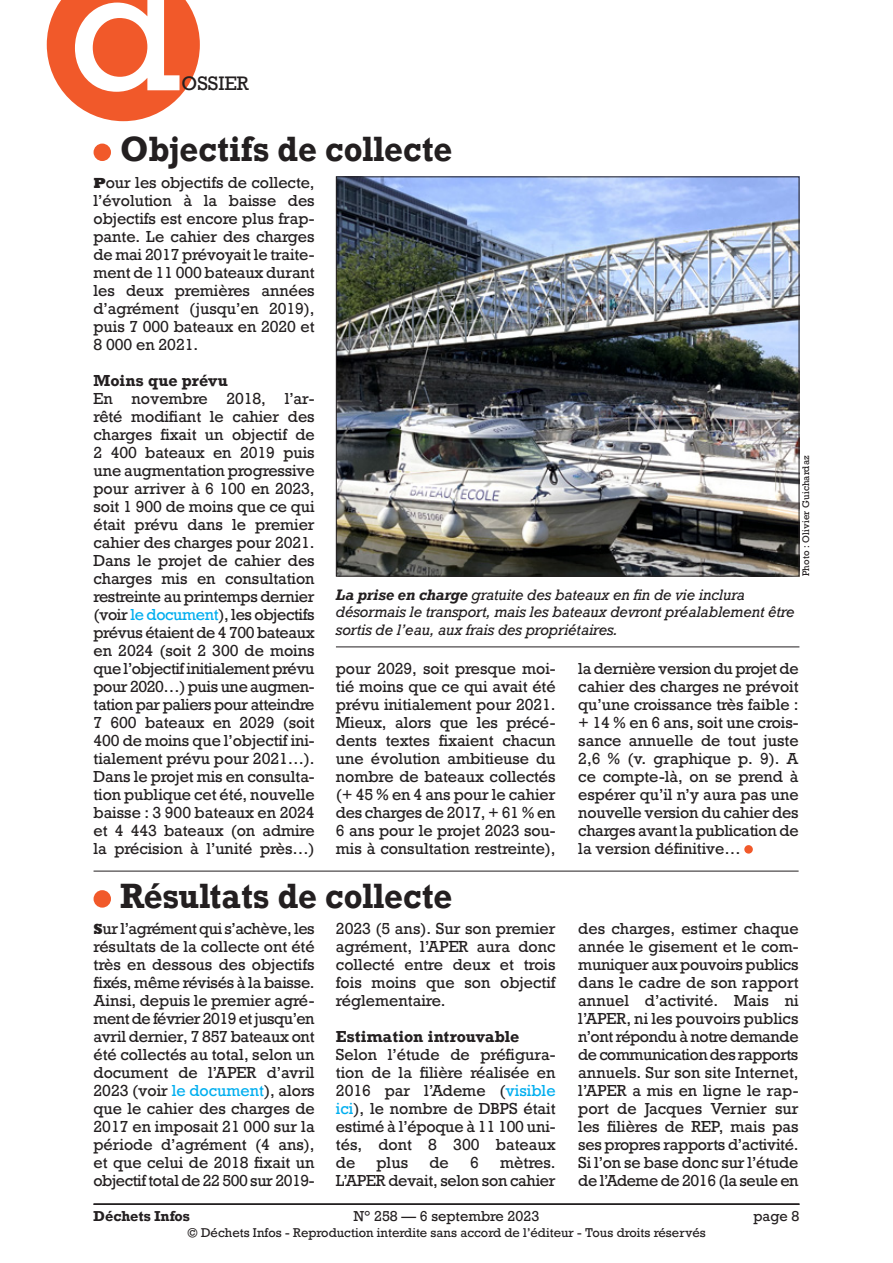
<style>
.page{position:relative;width:893px;height:1263px;background:#fff}
.page>*{position:absolute;margin:0;border:0;box-sizing:border-box;transform-origin:0 0}
.t1{font:166.5px "Rockwell";color:#fff}
.Texte_courant{font:700 33px "Rockwell";letter-spacing:.005em;color:#231f20;scale:.93 1}
.t2{font:18.3px "Rockwell";color:#231f20}
.Texte_courant-2{font:15px/18px "Rockwell";letter-spacing:-.005em;color:#231f20;text-align:justify}
.Texte_courant-3{font:700 15px "Rockwell";color:#231f20}
.Légende_photo{font:italic 14.25px/17.2px "Rockwell";letter-spacing:-.01em;color:#231f20}
.t3{font:13.5px "Rockwell";color:#231f20}
.t4{font:700 13.5px "Rockwell";color:#231f20}
.t5{font:12px "Rockwell";color:#231f20}
.Crédit_photo{font:9px "Rockwell";letter-spacing:.015em;color:#231f20}
.s1{font-weight:800}
.s2{color:#00aeef}
.s3{font-weight:700}
</style>
<div class="page">
<hr style="left:94px;top:1203px;width:705px;height:2px;background:#231f20">
<div style="left:94px;top:144px;width:17px;height:17px;background:#f1592a;border-radius:50%"></div>
<div style="left:744px;top:845px;width:9px;height:9px;background:#f1592a;border-radius:50%"></div>
<hr style="left:94px;top:871px;width:705px;height:1px;background:#231f20">
<div style="left:94px;top:890px;width:17px;height:18px;background:#f1592a;border-radius:50%"></div>
<img style="left:338px;top:178px;width:459px;height:396px">
<hr style="left:336px;top:646px;width:463px;height:1px;background:#231f20">
<svg style="left:47px;top:0;width:153px;height:121px;background:#f3734b"></svg>
<h1 class="t1" style="left:69px;top:-73px;width:114px">d</h1>
<p class="t2" style="left:182px;top:72px;width:69px">OSSIER</p>
<p class="Texte_courant" style="left:120px;top:128px;width:358px">Objectifs de collecte</p>
<p class="Texte_courant-2" style="left:94px;top:173px;width:223px"><span class="s1">P</span>our les objectifs de collecte, l’évolution à la baisse des objectifs est encore plus frap&shy;pante. Le cahier des charges de mai 2017 prévoyait le traite&shy;ment de 11 000 bateaux durant les deux premières années d’agrément (jusqu’en 2019), puis 7 000 bateaux en 2020 et 8 000 en 2021.</p>
<p class="Texte_courant-3" style="left:94px;top:370px;width:136px">Moins que prévu</p>
<p class="Texte_courant-2" style="left:94px;top:389px;width:223px">En novembre 2018, l’ar&shy;rêté modifiant le cahier des charges fixait un objectif de 2 400 bateaux en 2019 puis une augmentation progressive pour arriver à 6 100 en 2023, soit 1 900 de moins que ce qui était prévu dans le premier cahier des charges pour 2021.</p>
<p class="Texte_courant-2" style="left:94px;top:551px;width:223px">Dans le projet de cahier des charges mis en consultation restreinte au printemps dernier (voir <span class="s2">le document</span>), les objectifs prévus étaient de 4 700 bateaux en 2024 (soit 2 300 de moins que l’objectif initialement prévu pour 2020…) puis une augmen&shy;tation par paliers pour atteindre 7 600 bateaux en 2029 (soit 400 de moins que l’objectif ini&shy;tialement prévu pour 2021…).</p>
<p class="Texte_courant-2" style="left:94px;top:767px;width:223px">Dans le projet mis en consulta&shy;tion publique cet été, nouvelle baisse : 3 900 bateaux en 2024 et 4 443 bateaux (on admire la précision à l’unité près…)</p>
<p class="Crédit_photo" style="left:800px;top:576px;width:122px;rotate:-90deg">Photo : Olivier Guichardaz</p>
<p class="Légende_photo" style="left:336px;top:586px;width:460px"><span class="s3">La prise en charge</span> gratuite des bateaux en fin de vie inclura désormais le transport, mais les bateaux devront préalablement être sortis de l’eau, aux frais des propriétaires.</p>
<p class="Texte_courant-2" style="left:336px;top:659px;width:221px">pour 2029, soit presque moi&shy;tié moins que ce qui avait été prévu initialement pour 2021.<br>Mieux, alors que les précé&shy;dents textes fixaient chacun une évolution ambitieuse du nombre de bateaux collectés (+ 45 % en 4 ans pour le cahier des charges de 2017, + 61 % en 6 ans pour le projet 2023 sou&shy;mis à consultation restreinte),</p>
<p class="Texte_courant-2" style="left:578px;top:659px;width:222px">la dernière version du projet de cahier des charges ne prévoit qu’une croissance très faible : + 14 % en 6 ans, soit une crois&shy;sance annuelle de tout juste 2,6 % (v. graphique p. 9). A ce compte-là, on se prend à espérer qu’il n’y aura pas une nouvelle version du cahier des charges avant la publication de la version définitive…</p>
<p class="Texte_courant" style="left:120px;top:874px;width:358px">Résultats de collecte</p>
<p class="Texte_courant-2" style="left:94px;top:920px;width:223px"><span class="s1">S</span>ur l’agrément qui s’achève, les résultats de la collecte ont été très en dessous des objectifs fixés, même révisés à la baisse.<br>Ainsi, depuis le premier agré&shy;ment de février 2019 et jusqu’en avril dernier, 7 857 bateaux ont été collectés au total, selon un document de l’APER d’avril 2023 (voir <span class="s2">le document</span>), alors que le cahier des charges de 2017 en imposait 21 000 sur la période d’agrément (4 ans), et que celui de 2018 fixait un objectif total de 22 500 sur 2019-</p>
<p class="Texte_courant-2" style="left:336px;top:920px;width:221px">2023 (5 ans). Sur son premier agrément, l’APER aura donc collecté entre deux et trois fois moins que son objectif réglementaire.</p>
<p class="Texte_courant-2" style="left:578px;top:920px;width:222px">des charges, estimer chaque année le gisement et le com&shy;muniquer aux pouvoirs publics dans le cadre de son rapport annuel d’activité. Mais ni l’APER, ni les pouvoirs publics n’ont répondu à notre demande de communication des rapports annuels. Sur son site Internet, l’APER a mis en ligne le rap&shy;port de Jacques Vernier sur les filières de REP, mais pas ses propres rapports d’activité.</p>
<p class="Texte_courant-2" style="left:578px;top:1154px;width:222px">Si l’on se base donc sur l’étude de l’Ademe de 2016 (la seule en</p>
<p class="Texte_courant-3" style="left:336px;top:1027px;width:185px">Estimation introuvable</p>
<p class="Texte_courant-2" style="left:336px;top:1046px;width:221px">Selon l’étude de préfigura&shy;tion de la filière réalisée en 2016 par l’Ademe (<span class="s2">visible ici</span>), le nombre de DBPS était estimé à l’époque à 11 100 uni&shy;tés, dont 8 300 bateaux de</p>
<p class="Texte_courant-2" style="left:336px;top:1154px;width:221px;text-align:right">mètres.<br>L’APER devait, selon son cahier</p>
<p class="Texte_courant-2" style="left:377px;top:1154px;width:33px">plus</p>
<p class="Texte_courant-2" style="left:429px;top:1154px;width:21px">de</p>
<p class="Texte_courant-2" style="left:470px;top:1154px;width:10px">6</p>
<p class="t4" style="left:94px;top:1207px;width:98px">Déchets Infos</p>
<p class="t3" style="left:354px;top:1207px;width:187px">N° 258 — 6 septembre 2023</p>
<p class="t3" style="left:753px;top:1207px;width:48px">page 8</p>
<p class="t5" style="left:187px;top:1225px;width:520px">© Déchets Infos - Reproduction interdite sans accord de l’éditeur - Tous droits réservés</p>
</div>
